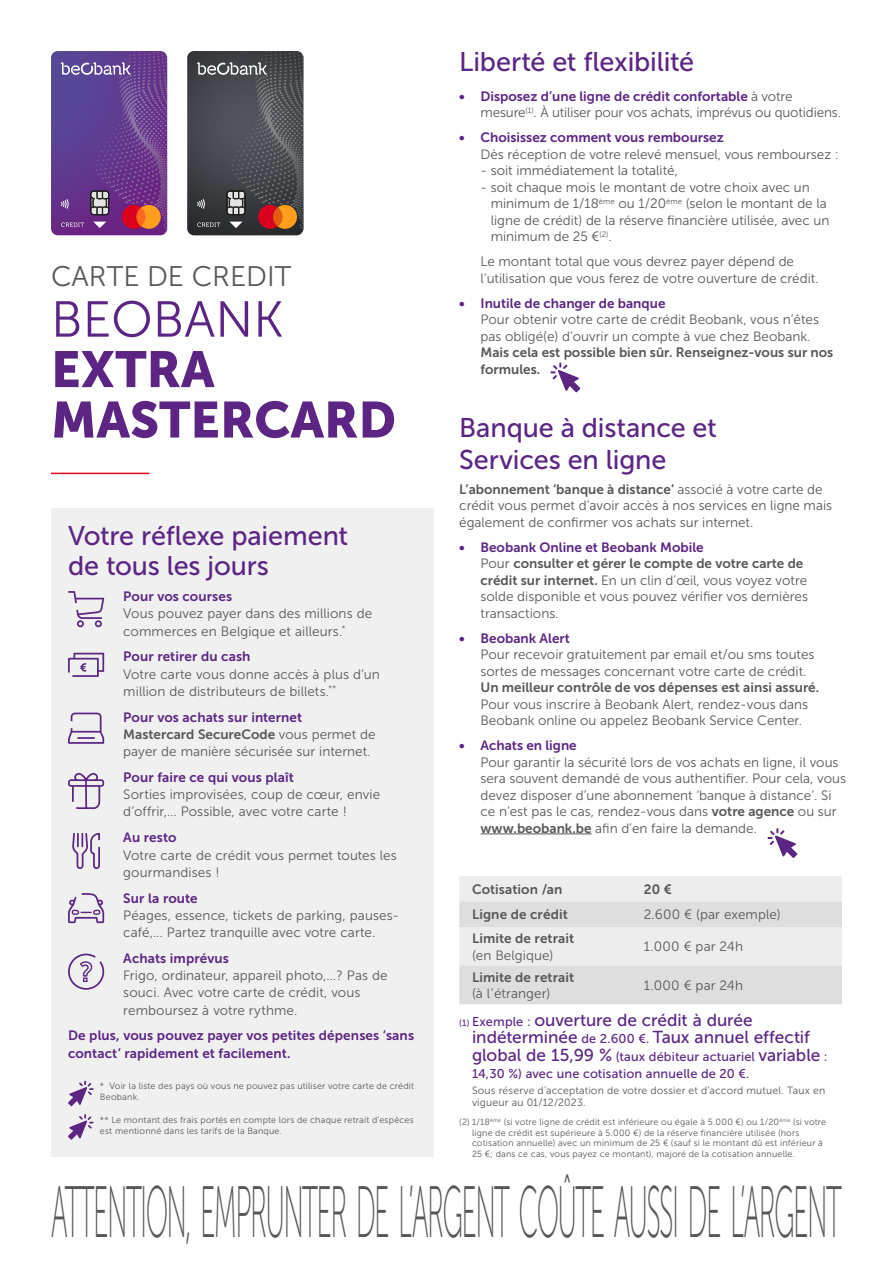
<style>
.page{position:relative;width:893px;height:1263px;background:#fff}
.page>*{position:absolute;margin:0;border:0;box-sizing:border-box;transform-origin:0 0}
.t1{font:72.75px "Museo Sans 100";letter-spacing:-.06em;color:#575756;scale:.38 1}
.t2{font:50.4px "Museo Sans 900";color:#5c2483}
.t3{font:50.4px "Museo Sans 300";color:#5c2483}
.t4{font:28.2px "Museo Sans 300";color:#575756}
.Style_de_paragraphe_1{font:27px/30px "Museo Sans 500";letter-spacing:-.005em;color:#5c2483}
.Normal_e{font:17.25px/17.2px "Museo Sans 500";color:#5c2483}
.Style_de_paragraphe_1-2{font:13.5px/16.5px "Museo Sans 300";color:#575756}
.Icoon_txt_2_lijnen_dichtbijeen{font:13.5px/17.2px "Museo Sans 300";letter-spacing:.005em;color:#575756}
.Icoon_title_dicht_bijeen_SB_0_8{font:13.5px/17.2px "Museo Sans 700";letter-spacing:.01em;color:#5c2483}
.Icoon_txt_3_lijnen_dichtbijeen{font:13.5px/17.2px "Museo Sans 300";letter-spacing:.005em;color:#575756}
.Normal_e-2{font:13.5px/16.5px "Museo Sans 700";letter-spacing:.005em;color:#575756}
.Style_de_paragraphe_1-3{font:13.5px "Museo Sans 700";color:#5c2483}
.Normal_e-3{font:13.5px "Museo Sans 300";letter-spacing:.01em;color:#575756}
.Normal_e-4{font:12.75px/17.2px "Museo Sans 500";letter-spacing:.01em;color:#5c2483}
.Normal_e-5{font:10.5px/12px "Museo Sans 300";letter-spacing:.015em;color:#575756}
.Normal_e-6{font:9px/10.5px "Museo Sans 300";letter-spacing:.02em;color:#575756}
.s1{font-family:"Museo Sans 700"}
.s2{font-family:"Museo Sans 700";color:#5c2483}
.s3{font-family:"Museo Sans 300"}
.s4{font-size:9px}
.s5{font-size:12.75px}
.s6{font-size:17.25px}
</style>
<div class="page">
<div style="left:51px;top:508px;width:383px;height:649px;background:#ededed"></div>
<svg style="left:459px;top:876px;width:383px;height:128px;background:#e5e5e5"></svg>
<svg style="left:68px;top:1081px;width:26px;height:25px"></svg>
<svg style="left:68px;top:1114px;width:26px;height:26px"></svg>
<hr style="left:51px;top:473px;width:99px;height:1px;background:#e30613">
<svg style="left:68px;top:653px;width:36px;height:24px"></svg>
<svg style="left:68px;top:591px;width:36px;height:36px"></svg>
<svg style="left:68px;top:893px;width:36px;height:30px"></svg>
<svg style="left:68px;top:773px;width:36px;height:36px"></svg>
<svg style="left:68px;top:713px;width:36px;height:31px"></svg>
<svg style="left:68px;top:953px;width:36px;height:37px"></svg>
<svg style="left:72px;top:833px;width:28px;height:36px"></svg>
<svg style="left:550px;top:362px;width:30px;height:30px"></svg>
<hr style="left:480px;top:833px;width:112px;height:1px;background:#575756">
<svg style="left:767px;top:828px;width:30px;height:30px"></svg>
<svg style="left:187px;top:51px;width:116px;height:184px;background:#514e50"></svg>
<svg style="left:51px;top:51px;width:116px;height:184px;background:#6d438d"></svg>
<p class="t4" style="left:51px;top:261px;width:242px">CARTE DE CREDIT</p>
<p class="t3" style="left:51px;top:292px;width:234px">BEOBANK</p>
<p class="t2" style="left:51px;top:341px;width:165px">EXTRA</p>
<p class="t2" style="left:51px;top:391px;width:346px">MASTERCARD</p>
<p class="Style_de_paragraphe_1" style="left:68px;top:521px;width:282px">Votre réflexe paiement de tous les jours</p>
<p class="Icoon_title_dicht_bijeen_SB_0_8" style="left:123px;top:588px;width:110px">Pour vos courses</p>
<p class="Icoon_txt_3_lijnen_dichtbijeen" style="left:123px;top:605px;width:250px">Vous pouvez payer dans des millions de commerces en Belgique et ailleurs.<sup>*</sup></p>
<p class="Icoon_title_dicht_bijeen_SB_0_8" style="left:123px;top:648px;width:129px">Pour retirer du cash</p>
<p class="Icoon_txt_3_lijnen_dichtbijeen" style="left:123px;top:665px;width:258px">Votre carte vous donne accès à plus d’un million de distributeurs de billets.<sup>**</sup></p>
<p class="Icoon_title_dicht_bijeen_SB_0_8" style="left:123px;top:708px;width:180px">Pour vos achats sur internet</p>
<p class="Icoon_txt_2_lijnen_dichtbijeen" style="left:123px;top:726px;width:254px"><span class="s1">Mastercard SecureCode</span> vous permet de payer de manière sécurisée sur internet.</p>
<p class="Icoon_title_dicht_bijeen_SB_0_8" style="left:123px;top:769px;width:172px">Pour faire ce qui vous plaît</p>
<p class="Icoon_txt_2_lijnen_dichtbijeen" style="left:123px;top:786px;width:258px">Sorties improvisées, coup de cœur, envie d’offrir, … Possible, avec votre carte !</p>
<p class="Icoon_title_dicht_bijeen_SB_0_8" style="left:123px;top:829px;width:55px">Au resto</p>
<p class="Icoon_txt_2_lijnen_dichtbijeen" style="left:123px;top:846px;width:275px">Votre carte de crédit vous permet toutes les gourmandises !</p>
<p class="Icoon_title_dicht_bijeen_SB_0_8" style="left:123px;top:889px;width:76px">Sur la route</p>
<p class="Icoon_txt_2_lijnen_dichtbijeen" style="left:123px;top:906px;width:277px">Péages, essence, tickets de parking, pauses&shy;café, … Partez tranquille avec votre carte.</p>
<p class="Icoon_title_dicht_bijeen_SB_0_8" style="left:123px;top:949px;width:107px">Achats imprévus</p>
<p class="Icoon_txt_2_lijnen_dichtbijeen" style="left:123px;top:967px;width:266px">Frigo, ordinateur, appareil photo, … ? Pas de souci. Avec votre carte de crédit, vous remboursez à votre rythme.</p>
<p class="Icoon_title_dicht_bijeen_SB_0_8" style="left:68px;top:1027px;width:348px">De plus, vous pouvez payer vos petites dépenses ‘sans contact’ rapidement et facilement.</p>
<p class="Normal_e-6" style="left:100px;top:1081px;width:316px">* Voir la liste des pays où vous ne pouvez pas utiliser votre carte de crédit<br>Beobank.</p>
<p class="Normal_e-6" style="left:100px;top:1115px;width:315px">** Le montant des frais portés en compte lors de chaque retrait d’espèces est mentionné dans les tarifs de la Banque.</p>
<p class="Style_de_paragraphe_1" style="left:459px;top:47px;width:236px">Liberté et flexibilité</p>
<p class="Style_de_paragraphe_1-2" style="left:480px;top:88px;width:362px;text-indent:-21px"><span class="s2">• Disposez d’une ligne de crédit confortable</span> à votre mesure<sup>(1)</sup>. À utiliser pour vos achats, imprévus ou quotidiens.</p>
<p class="Style_de_paragraphe_1-3" style="left:459px;top:130px;width:266px">• Choisissez comment vous remboursez</p>
<p class="Style_de_paragraphe_1-2" style="left:480px;top:146px;width:360px">Dès réception de votre relevé mensuel, vous remboursez :</p>
<p class="Style_de_paragraphe_1-2" style="left:480px;top:162px;width:199px">- soit immédiatement la totalité,</p>
<p class="Style_de_paragraphe_1-2" style="left:491px;top:179px;width:340px;text-indent:-10px">- soit chaque mois le montant de votre choix avec un minimum de 1/18<sup>ème</sup> ou 1/20<sup>ème</sup> (selon le montant de la ligne de crédit) de la réserve financière utilisée, avec un minimum de 25 €<sup>(2)</sup>.</p>
<p class="Style_de_paragraphe_1-2" style="left:480px;top:253px;width:340px">Le montant total que vous devrez payer dépend de l’utilisation que vous ferez de votre ouverture de crédit.</p>
<p class="Style_de_paragraphe_1-3" style="left:459px;top:295px;width:208px">• Inutile de changer de banque</p>
<p class="Style_de_paragraphe_1-2" style="left:480px;top:311px;width:354px">Pour obtenir votre carte de crédit Beobank, vous n’êtes pas obligé(e) d’ouvrir un compte à vue chez Beobank.<br><span class="s1">Mais cela est possible bien sûr. Renseignez-vous sur nos formules.</span></p>
<p class="Style_de_paragraphe_1" style="left:459px;top:412px;width:259px;line-height:31.5px">Banque à distance et<br>Services en ligne</p>
<p class="Style_de_paragraphe_1-2" style="left:459px;top:481px;width:374px"><span class="s1">L’abonnement ‘banque à distance’</span> associé à votre carte de crédit vous permet d’avoir accès à nos services en ligne mais également de confirmer vos achats sur internet.</p>
<p class="Style_de_paragraphe_1-2" style="left:480px;top:539px;width:329px;text-indent:-21px"><span class="s2">• Beobank Online et Beobank Mobile<br></span>Pour <span class="s1">consulter et gérer le compte de votre carte de crédit sur internet.</span> En un clin d’œil, vous voyez votre solde disponible et vous pouvez vérifier vos dernières transactions.</p>
<p class="Style_de_paragraphe_1-2" style="left:480px;top:630px;width:340px;text-indent:-21px"><span class="s2">• Beobank Alert<br></span>Pour recevoir gratuitement par email et/ou sms toutes sortes de messages concernant votre carte de crédit.<br><span class="s1">Un meilleur contrôle de vos dépenses est ainsi assuré.<br></span>Pour vous inscrire à Beobank Alert, rendez-vous dans Beobank online ou appelez Beobank Service Center.</p>
<p class="Style_de_paragraphe_1-2" style="left:480px;top:737px;width:367px;text-indent:-21px"><span class="s2">• Achats en ligne<br></span>Pour garantir la sécurité lors de vos achats en ligne, il vous sera souvent demandé de vous authentifier. Pour cela, vous devez disposer d’une abonnement ‘banque à distance’. Si ce n’est pas le cas, rendez-vous dans <span class="s1">votre agence</span> ou sur <span class="s1">www.beobank.be</span> afin d’en faire la demande.</p>
<p class="Normal_e-2" style="left:472px;top:881px;width:92px">Cotisation /an</p>
<p class="Normal_e-2" style="left:644px;top:881px;width:29px">20 €</p>
<p class="Normal_e-2" style="left:472px;top:906px;width:97px">Ligne de crédit</p>
<p class="Normal_e-3" style="left:644px;top:907px;width:138px">2.600 € (par exemple)</p>
<p class="Normal_e-2" style="left:472px;top:930px;width:104px">Limite de retrait <span class="s3">(en Belgique)</span></p>
<p class="Normal_e-3" style="left:644px;top:939px;width:101px">1.000 € par 24h</p>
<p class="Normal_e-2" style="left:472px;top:969px;width:104px">Limite de retrait <span class="s3">(à l’étranger)</span></p>
<p class="Normal_e-3" style="left:644px;top:978px;width:101px">1.000 € par 24h</p>
<p class="Normal_e" style="left:472px;top:1012px;width:339px;text-indent:-13px"><span class="s4">(1)</span> <span class="s5">Exemple :</span> ouverture de crédit à durée indéterminée <span class="s5">de 2.600 €.</span> Taux annuel effectif</p>
<p class="Normal_e-4" style="left:472px;top:1048px;width:357px"><span class="s6">global de 15,99 %</span> (taux débiteur actuariel <span class="s6">variable</span> :<br>14,30 %) avec une cotisation annuelle de 20 €.</p>
<p class="Normal_e-5" style="left:472px;top:1084px;width:355px">Sous réserve d’acceptation de votre dossier et d’accord mutuel. Taux en vigueur au 01/12/2023.</p>
<p class="Normal_e-6" style="left:472px;top:1117px;width:356px;text-indent:-13px">(2) 1/18<sup>ème</sup> (si votre ligne de crédit est inférieure ou égale à 5.000 €) ou 1/20<sup>ème</sup> (si votre ligne de crédit est supérieure à 5.000 €) de la réserve financière utilisée (hors cotisation annuelle) avec un minimum de 25 € (sauf si le montant dû est inférieur à 25 €; dans ce cas, vous payez ce montant), majoré de la cotisation annuelle.</p>
<p class="t1" style="left:51px;top:1174px;width:2083px">ATTENTION, EMPRUNTER DE L’ARGENT COÛTE AUSSI DE L’ARGENT</p>
</div>
